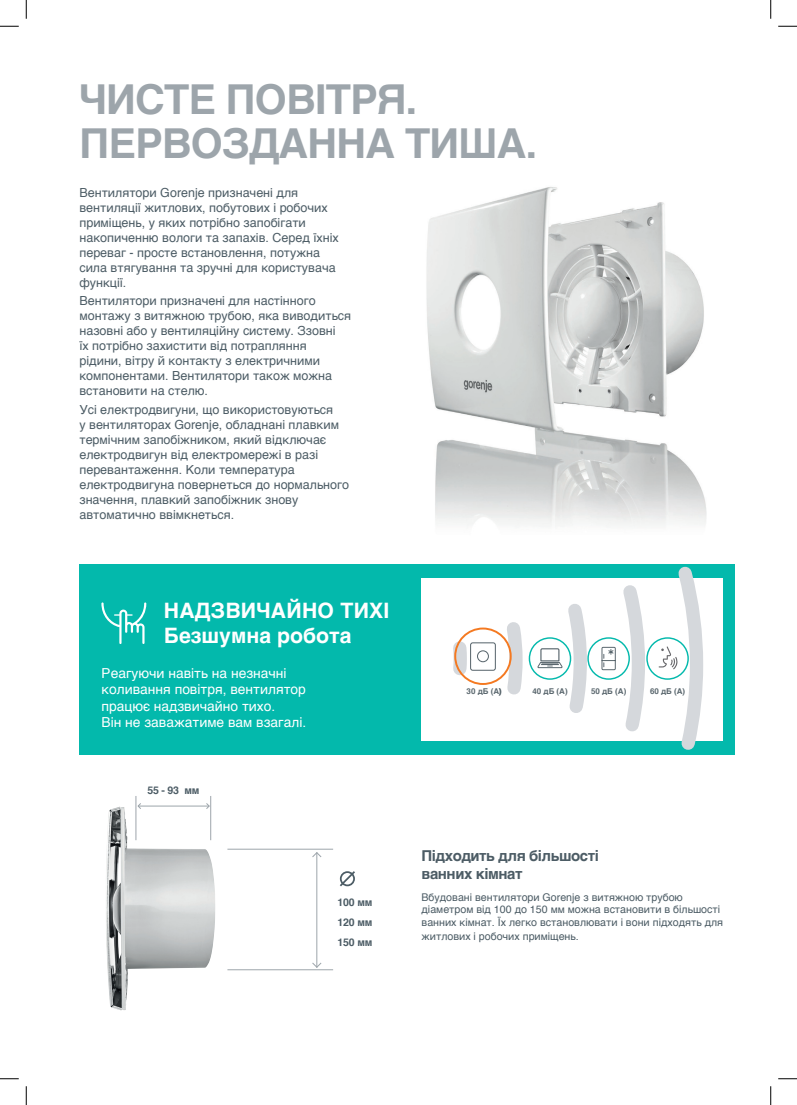
<style>
.page{position:relative;width:797px;height:1105px;background:#fff}
.page>*{position:absolute;margin:0;border:0;box-sizing:border-box;transform-origin:0 0}
.t1{font:700 41.25px/43.8px "Helvetica";letter-spacing:-.02em;color:#9da5ab}
.t2{font:700 21.25px/24.8px "Helvetica";letter-spacing:.01em;color:#fff}
.t3{font:700 15px/18px "Helvetica";letter-spacing:-.03em;color:#4c5c65}
.t4{font:13.75px/16.5px "Helvetica";color:#fff}
.t5{font:12.5px/15px "Helvetica";color:#4c5c65}
.t6{font:10.62px/13px "Helvetica";color:#4c5c65}
.t7{font:700 10.5px/19.8px "Helvetica";letter-spacing:-.02em;color:#4c5c65;text-align:justify}
.t8{font:700 8px "Helvetica";color:#5a676e}
</style>
<div class="page">
<img style="left:426px;top:187px;width:281px;height:339px">
<div style="left:79px;top:564px;width:656px;height:190px;background:#03b9ac"></div>
<div style="left:421px;top:578px;width:302px;height:162px;background:#fff"></div>
<svg style="left:445px;top:566px;width:264px;height:189px"></svg>
<svg style="left:529px;top:638px;width:41px;height:41px"></svg>
<div style="left:528px;top:637px;width:43px;height:43px;border:1px solid #03b9ac;border-radius:50%"></div>
<svg style="left:537px;top:648px;width:26px;height:22px"></svg>
<div style="left:588px;top:638px;width:41px;height:41px;background:#fff;border-radius:50%"></div>
<div style="left:587px;top:637px;width:43px;height:43px;border:1px solid #03b9ac;border-radius:50%"></div>
<svg style="left:601px;top:646px;width:15px;height:25px"></svg>
<div style="left:647px;top:638px;width:41px;height:41px;background:#fff;border-radius:50%"></div>
<div style="left:646px;top:637px;width:43px;height:43px;border:1px solid #03b9ac;border-radius:50%"></div>
<svg style="left:658px;top:646px;width:19px;height:23px"></svg>
<div style="left:454px;top:627px;width:57px;height:58px;border:2px solid #f47921;border-radius:50%"></div>
<svg style="left:469px;top:642px;width:27px;height:29px"></svg>
<svg style="left:101px;top:602px;width:45px;height:42px"></svg>
<img style="left:106px;top:806px;width:109px;height:204px">
<hr style="left:227px;top:849px;width:106px;height:1px;background:#9da5ab">
<hr style="left:316px;top:852px;width:1px;height:115px;background:#9da5ab">
<svg style="left:312px;top:852px;width:10px;height:6px"></svg>
<svg style="left:312px;top:962px;width:10px;height:6px"></svg>
<hr style="left:227px;top:969px;width:106px;height:1px;background:#9da5ab">
<hr style="left:136px;top:796px;width:1px;height:44px;background:#9da5ab">
<hr style="left:138px;top:806px;width:71px;height:1px;background:#9da5ab">
<svg style="left:137px;top:803px;width:5px;height:7px"></svg>
<svg style="left:205px;top:803px;width:5px;height:7px"></svg>
<hr style="left:210px;top:796px;width:1px;height:44px;background:#9da5ab">
<svg style="left:339px;top:871px;width:16px;height:16px"></svg>
<svg style="left:0;top:25px;width:19px;height:2px"></svg>
<svg style="left:778px;top:25px;width:19px;height:2px"></svg>
<svg style="left:0;top:1078px;width:19px;height:1px"></svg>
<svg style="left:778px;top:1078px;width:19px;height:1px"></svg>
<svg style="left:25px;top:0;width:2px;height:19px"></svg>
<svg style="left:25px;top:1086px;width:2px;height:19px"></svg>
<svg style="left:770px;top:0;width:1px;height:19px"></svg>
<svg style="left:770px;top:1086px;width:1px;height:19px"></svg>
<h1 class="t1" style="left:79px;top:78px;width:459px">ЧИСТЕ ПОВІТРЯ.<br>ПЕРВОЗДАННА ТИША.</h1>
<p class="t5" style="left:79px;top:185px;width:261px">Вентилятори Gorenje призначені для вентиляції житлових, побутових і робочих приміщень, у яких потрібно запобігати накопиченню вологи та запахів. Серед їхніх переваг - просте встановлення, потужна сила втягування та зручні для користувача функції.</p>
<p class="t5" style="left:79px;top:294px;width:273px">Вентилятори призначені для настінного монтажу з витяжною трубою, яка виводиться назовні або у вентиляційну систему. Ззовні<br>їх потрібно захистити від потрапляння рідини, вітру й контакту з електричними компонентами. Вентилятори також можна встановити на стелю.</p>
<p class="t5" style="left:79px;top:402px;width:271px">Усі електродвигуни, що використовуються<br>у вентиляторах Gorenje, обладнані плавким термічним запобіжником, який відключає електродвигун від електромережі в разі перевантаження. Коли температура електродвигуна повернеться до нормального значення, плавкий запобіжник знову автоматично ввімкнеться.</p>
<h2 class="t2" style="left:164px;top:598px;width:227px">НАДЗВИЧАЙНО ТИХІ<br>Безшумна робота</h2>
<p class="t4" style="left:102px;top:665px;width:206px">Реагуючи навіть на незначні коливання повітря, вентилятор працює надзвичайно тихо.<br>Він не заважатиме вам взагалі.</p>
<p class="t7" style="left:148px;top:780px;width:53px">55 - 93 мм</p>
<p class="t7" style="left:337px;top:893px;width:36px">100 мм 120 мм 150 мм</p>
<p class="t8" style="left:466px;top:684px;width:37px">30 дБ (A)</p>
<p class="t8" style="left:532px;top:684px;width:37px">40 дБ (A)</p>
<p class="t8" style="left:591px;top:684px;width:37px">50 дБ (A)</p>
<p class="t8" style="left:650px;top:684px;width:37px">60 дБ (A)</p>
<p class="t3" style="left:421px;top:847px;width:179px">Підходить для більшості ванних кімнат</p>
<p class="t6" style="left:421px;top:891px;width:303px">Вбудовані вентилятори Gorenje з витяжною трубою діаметром від 100 до 150 мм можна встановити в більшості ванних кімнат. Їх легко встановлювати і вони підходять для житлових і робочих приміщень.</p>
</div>
